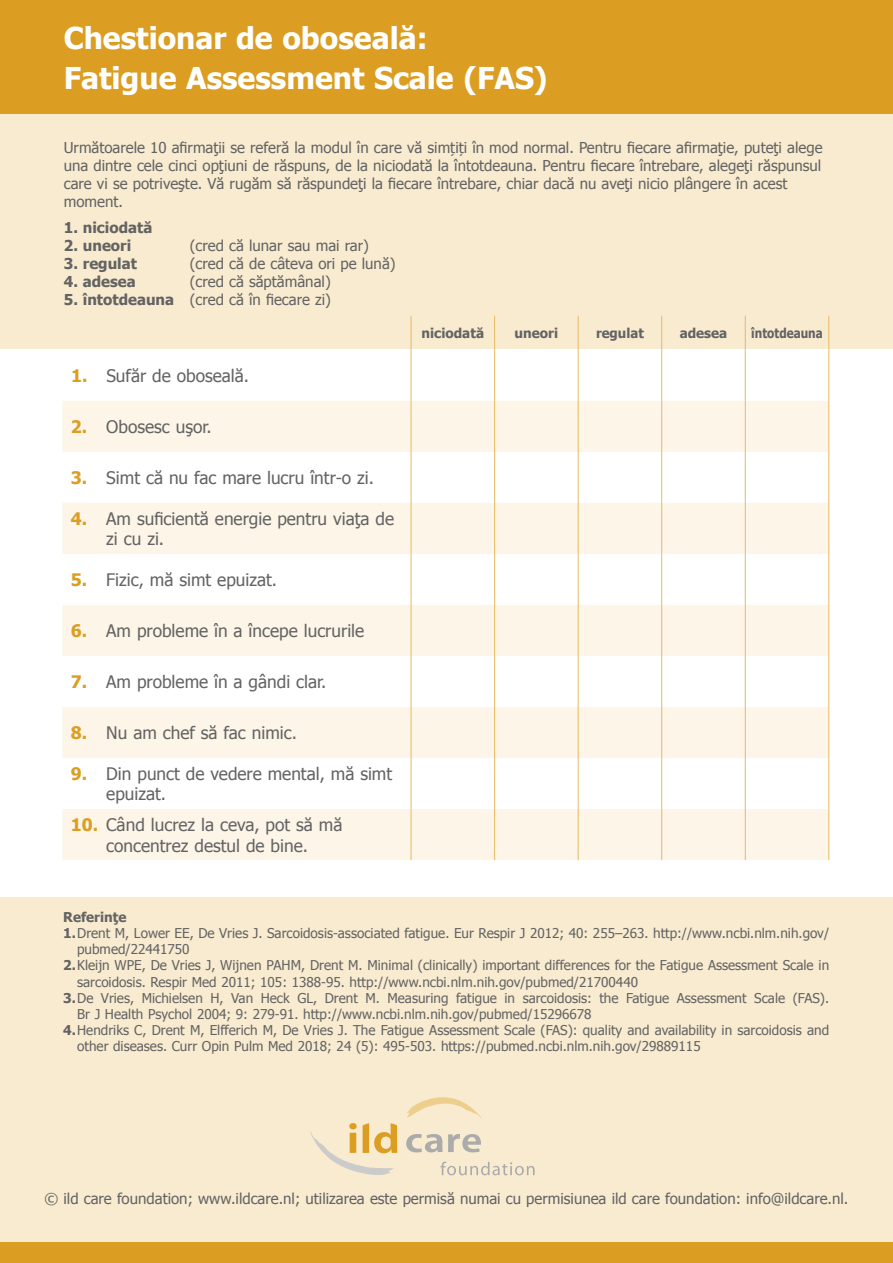
<style>
.page{position:relative;width:893px;height:1263px;background:#fff}
.page>*{position:absolute;margin:0;border:0;box-sizing:border-box;transform-origin:0 0}
.t1{font:700 30px/39.9px "Tahoma";color:#fff}
.t2{font:17.25px/20.7px "Tahoma";color:#636363}
.t3{font:15px/18px "Tahoma";color:#636363}
.t4{font:700 15px "Tahoma";color:#636363}
.t5{font:13.5px "Tahoma";color:#636363}
.t6{font:700 13.5px "Tahoma";color:#636363}
.t7{font:700 13.5px "Tahoma";color:#636363;scale:.87 1}
.s1{font-weight:700}
.s2{font-weight:700;color:#db9e22}
</style>
<div class="page">
<div style="left:0;top:101px;width:893px;height:248px;background:#f8ebd0"></div>
<svg style="left:63px;top:401px;width:765px;height:459px;fill:#fcf5e8"></svg>
<hr style="left:411px;top:316px;width:1px;height:34px;background:#e6ba63">
<hr style="left:494px;top:316px;width:1px;height:34px;background:#e6ba63">
<hr style="left:578px;top:316px;width:1px;height:34px;background:#e6ba63">
<hr style="left:661px;top:316px;width:1px;height:34px;background:#e6ba63">
<hr style="left:745px;top:316px;width:1px;height:34px;background:#e6ba63">
<hr style="left:828px;top:316px;width:1px;height:34px;background:#e6ba63">
<hr style="left:411px;top:350px;width:1px;height:51px;background:#e6ba63">
<hr style="left:494px;top:350px;width:1px;height:51px;background:#e6ba63">
<hr style="left:578px;top:350px;width:1px;height:51px;background:#e6ba63">
<hr style="left:661px;top:350px;width:1px;height:51px;background:#e6ba63">
<hr style="left:745px;top:350px;width:1px;height:51px;background:#e6ba63">
<hr style="left:828px;top:350px;width:1px;height:51px;background:#e6ba63">
<hr style="left:411px;top:401px;width:1px;height:51px;background:#e6ba63">
<hr style="left:494px;top:401px;width:1px;height:51px;background:#e6ba63">
<hr style="left:578px;top:401px;width:1px;height:51px;background:#e6ba63">
<hr style="left:661px;top:401px;width:1px;height:51px;background:#e6ba63">
<hr style="left:745px;top:401px;width:1px;height:51px;background:#e6ba63">
<hr style="left:828px;top:401px;width:1px;height:51px;background:#e6ba63">
<hr style="left:411px;top:452px;width:1px;height:51px;background:#e6ba63">
<hr style="left:494px;top:452px;width:1px;height:51px;background:#e6ba63">
<hr style="left:578px;top:452px;width:1px;height:51px;background:#e6ba63">
<hr style="left:661px;top:452px;width:1px;height:51px;background:#e6ba63">
<hr style="left:745px;top:452px;width:1px;height:51px;background:#e6ba63">
<hr style="left:828px;top:452px;width:1px;height:51px;background:#e6ba63">
<hr style="left:411px;top:503px;width:1px;height:51px;background:#e6ba63">
<hr style="left:494px;top:503px;width:1px;height:51px;background:#e6ba63">
<hr style="left:578px;top:503px;width:1px;height:51px;background:#e6ba63">
<hr style="left:661px;top:503px;width:1px;height:51px;background:#e6ba63">
<hr style="left:745px;top:503px;width:1px;height:51px;background:#e6ba63">
<hr style="left:828px;top:503px;width:1px;height:51px;background:#e6ba63">
<hr style="left:411px;top:554px;width:1px;height:51px;background:#e6ba63">
<hr style="left:494px;top:554px;width:1px;height:51px;background:#e6ba63">
<hr style="left:578px;top:554px;width:1px;height:51px;background:#e6ba63">
<hr style="left:661px;top:554px;width:1px;height:51px;background:#e6ba63">
<hr style="left:745px;top:554px;width:1px;height:51px;background:#e6ba63">
<hr style="left:828px;top:554px;width:1px;height:51px;background:#e6ba63">
<hr style="left:411px;top:605px;width:1px;height:51px;background:#e6ba63">
<hr style="left:494px;top:605px;width:1px;height:51px;background:#e6ba63">
<hr style="left:578px;top:605px;width:1px;height:51px;background:#e6ba63">
<hr style="left:661px;top:605px;width:1px;height:51px;background:#e6ba63">
<hr style="left:745px;top:605px;width:1px;height:51px;background:#e6ba63">
<hr style="left:828px;top:605px;width:1px;height:51px;background:#e6ba63">
<hr style="left:411px;top:656px;width:1px;height:51px;background:#e6ba63">
<hr style="left:494px;top:656px;width:1px;height:51px;background:#e6ba63">
<hr style="left:578px;top:656px;width:1px;height:51px;background:#e6ba63">
<hr style="left:661px;top:656px;width:1px;height:51px;background:#e6ba63">
<hr style="left:745px;top:656px;width:1px;height:51px;background:#e6ba63">
<hr style="left:828px;top:656px;width:1px;height:51px;background:#e6ba63">
<hr style="left:411px;top:707px;width:1px;height:51px;background:#e6ba63">
<hr style="left:494px;top:707px;width:1px;height:51px;background:#e6ba63">
<hr style="left:578px;top:707px;width:1px;height:51px;background:#e6ba63">
<hr style="left:661px;top:707px;width:1px;height:51px;background:#e6ba63">
<hr style="left:745px;top:707px;width:1px;height:51px;background:#e6ba63">
<hr style="left:828px;top:707px;width:1px;height:51px;background:#e6ba63">
<hr style="left:411px;top:758px;width:1px;height:51px;background:#e6ba63">
<hr style="left:494px;top:758px;width:1px;height:51px;background:#e6ba63">
<hr style="left:578px;top:758px;width:1px;height:51px;background:#e6ba63">
<hr style="left:661px;top:758px;width:1px;height:51px;background:#e6ba63">
<hr style="left:745px;top:758px;width:1px;height:51px;background:#e6ba63">
<hr style="left:828px;top:758px;width:1px;height:51px;background:#e6ba63">
<hr style="left:411px;top:809px;width:1px;height:51px;background:#e6ba63">
<hr style="left:494px;top:809px;width:1px;height:51px;background:#e6ba63">
<hr style="left:578px;top:809px;width:1px;height:51px;background:#e6ba63">
<hr style="left:661px;top:809px;width:1px;height:51px;background:#e6ba63">
<hr style="left:745px;top:809px;width:1px;height:51px;background:#e6ba63">
<hr style="left:828px;top:809px;width:1px;height:51px;background:#e6ba63">
<div style="left:0;top:898px;width:893px;height:365px;background:#f8ebd0"></div>
<div style="left:0;top:0;width:893px;height:114px;background:#db9e22"></div>
<div style="left:0;top:1242px;width:893px;height:21px;background:#db9e22"></div>
<svg style="left:406px;top:1134px;width:75px;height:18px"></svg>
<svg style="left:440px;top:1161px;width:95px;height:14px"></svg>
<svg style="left:407px;top:1097px;width:75px;height:22px"></svg>
<svg style="left:310px;top:1123px;width:87px;height:52px"></svg>
<h1 class="t1" style="left:64px;top:16px;width:485px">Chestionar de oboseală:<br>Fatigue Assessment Scale (FAS)</h1>
<p class="t3" style="left:64px;top:138px;width:760px">Următoarele 10 afirmaţii se referă la modul în care vă simțiți în mod normal. Pentru fiecare afirmaţie, puteţi alege una dintre cele cinci opţiuni de răspuns, de la niciodată la întotdeauna. Pentru fiecare întrebare, alegeţi răspunsul care vi se potriveşte. Vă rugăm să răspundeţi la fiecare întrebare, chiar dacă nu aveţi nicio plângere în acest moment.</p>
<p class="t4" style="left:64px;top:217px;width:90px">1. niciodată</p>
<p class="t4" style="left:64px;top:235px;width:69px">2. uneori</p>
<p class="t3" style="left:190px;top:236px;width:181px">(cred că lunar sau mai rar)</p>
<p class="t4" style="left:64px;top:253px;width:75px">3. regulat</p>
<p class="t3" style="left:190px;top:254px;width:207px">(cred că de câteva ori pe lună)</p>
<p class="t4" style="left:64px;top:271px;width:74px">4. adesea</p>
<p class="t3" style="left:190px;top:272px;width:142px">(cred că săptămânal)</p>
<p class="t3" style="left:64px;top:290px;width:269px"><span class="s1">5. întotdeauna</span> (cred că în fiecare zi)</p>
<p class="t6" style="left:422px;top:324px;width:64px">niciodată</p>
<p class="t6" style="left:515px;top:324px;width:45px">uneori</p>
<p class="t6" style="left:596px;top:324px;width:49px">regulat</p>
<p class="t6" style="left:680px;top:324px;width:49px">adesea</p>
<p class="t7" style="left:751px;top:324px;width:84px">întotdeauna</p>
<p class="t2" style="left:71px;top:364px;width:180px"><span class="s2">1.</span> Sufăr de oboseală.</p>
<p class="t2" style="left:71px;top:415px;width:142px"><span class="s2">2.</span> Obosesc uşor.</p>
<p class="t2" style="left:71px;top:466px;width:305px"><span class="s2">3.</span> Simt că nu fac mare lucru într-o zi.</p>
<p class="t2" style="left:106px;top:507px;width:289px;text-indent:-35px"><span class="s2">4.</span> Am suficientă energie pentru viaţa de zi cu zi.</p>
<p class="t2" style="left:71px;top:569px;width:208px"><span class="s2">5.</span> Fizic, mă simt epuizat.</p>
<p class="t2" style="left:71px;top:620px;width:295px"><span class="s2">6.</span> Am probleme în a începe lucrurile</p>
<p class="t2" style="left:71px;top:671px;width:257px"><span class="s2">7.</span> Am probleme în a gândi clar.</p>
<p class="t2" style="left:71px;top:722px;width:228px"><span class="s2">8.</span> Nu am chef să fac nimic.</p>
<p class="t2" style="left:106px;top:762px;width:287px;text-indent:-35px"><span class="s2">9.</span> Din punct de vedere mental, mă simt epuizat.</p>
<p class="t2" style="left:71px;top:813px;width:273px;text-align:center"><span class="s2">10.</span> Când lucrez la ceva, pot să mă concentrez destul de bine.</p>
<p class="t6" style="left:63px;top:907px;width:65px">Referinţe</p>
<p class="t5" style="left:63px;top:924px;width:767px"><span class="s1">1.</span>Drent M, Lower EE, De Vries J. Sarcoidosis-associated fatigue. Eur Respir J 2012; 40: 255–263. http://www.ncbi.nlm.nih.gov/</p>
<p class="t5" style="left:77px;top:940px;width:114px">pubmed/22441750</p>
<p class="t5" style="left:63px;top:956px;width:767px"><span class="s1">2.</span>Kleijn WPE, De Vries J, Wijnen PAHM, Drent M. Minimal (clinically) important differences for the Fatigue Assessment Scale in</p>
<p class="t5" style="left:77px;top:972px;width:562px">sarcoidosis. Respir Med 2011; 105: 1388-95. http://www.ncbi.nlm.nih.gov/pubmed/21700440</p>
<p class="t5" style="left:63px;top:989px;width:767px"><span class="s1">3.</span>De Vries, Michielsen H, Van Heck GL, Drent M. Measuring fatigue in sarcoidosis: the Fatigue Assessment Scale (FAS).</p>
<p class="t5" style="left:77px;top:1005px;width:516px">Br J Health Psychol 2004; 9: 279-91. http://www.ncbi.nlm.nih.gov/pubmed/15296678</p>
<p class="t5" style="left:63px;top:1021px;width:767px"><span class="s1">4.</span>Hendriks C, Drent M, Elfferich M, De Vries J. The Fatigue Assessment Scale (FAS): quality and availability in sarcoidosis and</p>
<p class="t5" style="left:77px;top:1037px;width:625px">other diseases. Curr Opin Pulm Med 2018; 24 (5): 495-503. https://pubmed.ncbi.nlm.nih.gov/29889115</p>
<p class="t3" style="left:44px;top:1188px;width:806px">© ild care foundation; www.ildcare.nl; utilizarea este permisă numai cu permisiunea ild care foundation: info@ildcare.nl.</p>
</div>
